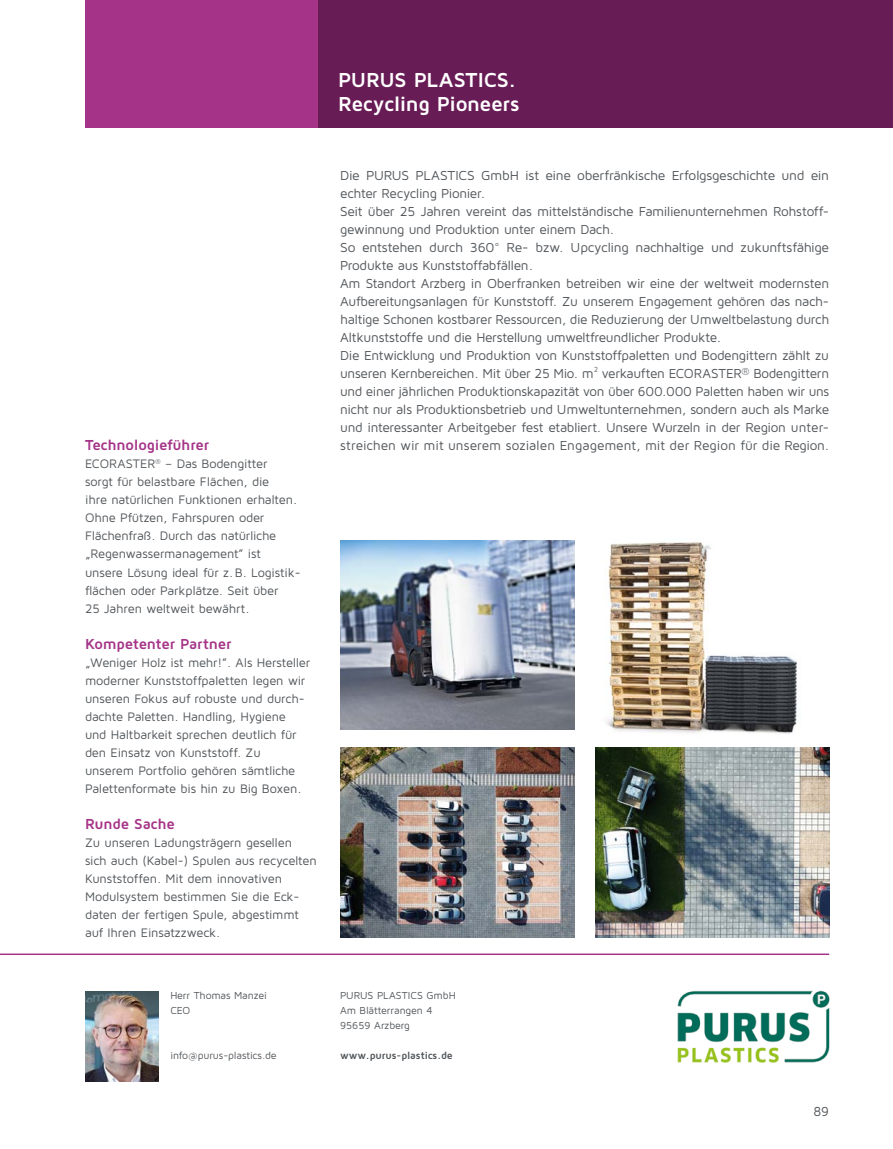
<style>
.page{position:relative;width:893px;height:1149px;background:#fff}
.page>*{position:absolute;margin:0;border:0;box-sizing:border-box;transform-origin:0 0}
.t1{font:700 21px/24px "Maven Pro";letter-spacing:-.015em;color:#fff}
.t2{font:700 15px "Maven Pro";letter-spacing:-.015em;color:#a53488}
.t3{font:13.5px/18px "Maven Pro";letter-spacing:-.025em;color:#52565a}
.t4{font:12.75px/18px "Maven Pro";letter-spacing:-.015em;color:#52565a}
.t5{font:10.5px/15px "Maven Pro";letter-spacing:-.01em;color:#52565a}
.t6{font:700 10.5px "Maven Pro";letter-spacing:-.015em;color:#52565a}
</style>
<div class="page">
<div style="left:85px;top:0;width:235px;height:128px;background:#a53488"></div>
<div style="left:319px;top:0;width:574px;height:128px;background:#681c56"></div>
<hr style="left:0;top:953px;width:829px;height:1px;background:#a53488">
<img style="left:595px;top:542px;width:234px;height:395px">
<img style="left:677px;top:990px;width:153px;height:73px">
<img style="left:340px;top:747px;width:234px;height:190px">
<img style="left:340px;top:540px;width:234px;height:189px">
<img style="left:85px;top:991px;width:74px;height:89px">
<p class="t2" style="left:85px;top:435px;width:126px">Technologieführer</p>
<p class="t4" style="left:85px;top:454px;width:217px">ECORASTER<sup>®</sup> – Das Bodengitter<br>sorgt für belastbare Flächen, die<br>ihre natürlichen Funktionen erhalten.<br>Ohne Pfützen, Fahrspuren oder Flächenfraß. Durch das natürliche „Regenwassermanagement” ist unsere Lösung ideal für z.B. Logistik&shy;flächen oder Parkplätze. Seit über<br>25 Jahren weltweit bewährt.</p>
<p class="t2" style="left:85px;top:633px;width:148px">Kompetenter Partner</p>
<p class="t4" style="left:85px;top:652px;width:227px">„Weniger Holz ist mehr!”. Als Hersteller moderner Kunststoffpaletten legen wir unseren Fokus auf robuste und durch&shy;dachte Paletten. Handling, Hygiene und Haltbarkeit sprechen deutlich für den Einsatz von Kunststoff. Zu unserem Portfolio gehören sämtliche Palettenformate bis hin zu Big Boxen.</p>
<p class="t2" style="left:85px;top:813px;width:91px">Runde Sache</p>
<p class="t4" style="left:85px;top:832px;width:233px">Zu unseren Ladungsträgern gesellen<br>sich auch (Kabel-) Spulen aus recycelten Kunststoffen. Mit dem innovativen Modulsystem bestimmen Sie die Eck&shy;daten der fertigen Spule, abgestimmt auf Ihren Einsatzzweck.</p>
<p class="t5" style="left:170px;top:987px;width:98px">Herr Thomas Manzei<br>CEO</p>
<p class="t5" style="left:170px;top:1047px;width:108px">info@purus-plastics.de</p>
<h1 class="t1" style="left:338px;top:67px;width:183px">PURUS PLASTICS.<br>Recycling Pioneers</h1>
<p class="t3" style="left:340px;top:166px;width:491px">Die PURUS PLASTICS GmbH ist eine oberfränkische Erfolgsgeschichte und ein echter Recycling Pionier.<br>Seit über 25 Jahren vereint das mittelständische Familienunternehmen Rohstoff&shy;gewinnung und Produktion unter einem Dach.<br>So entstehen durch 360° Re- bzw. Upcycling nachhaltige und zukunftsfähige Produkte aus Kunststoffabfällen.<br>Am Standort Arzberg in Oberfranken betreiben wir eine der weltweit modernsten Aufbereitungsanlagen für Kunststoff. Zu unserem Engagement gehören das nach&shy;haltige Schonen kostbarer Ressourcen, die Reduzierung der Umweltbelastung durch Altkunststoffe und die Herstellung umweltfreundlicher Produkte.<br>Die Entwicklung und Produktion von Kunststoffpaletten und Bodengittern zählt zu unseren Kernbereichen. Mit über 25 Mio. m² verkauften ECORASTER<sup>®</sup> Bodengittern und einer jährlichen Produktionskapazität von über 600.000 Paletten haben wir uns nicht nur als Produktionsbetrieb und Umweltunternehmen, sondern auch als Marke und interessanter Arbeitgeber fest etabliert. Unsere Wurzeln in der Region unter&shy;streichen wir mit unserem sozialen Engagement, mit der Region für die Region.</p>
<p class="t5" style="left:340px;top:987px;width:117px">PURUS PLASTICS GmbH<br>Am Blätterrangen 4<br>95659 Arzberg</p>
<p class="t6" style="left:340px;top:1048px;width:114px">www.purus-plastics.de</p>
<p class="t3" style="left:813px;top:1101px;width:17px">89</p>
</div>
